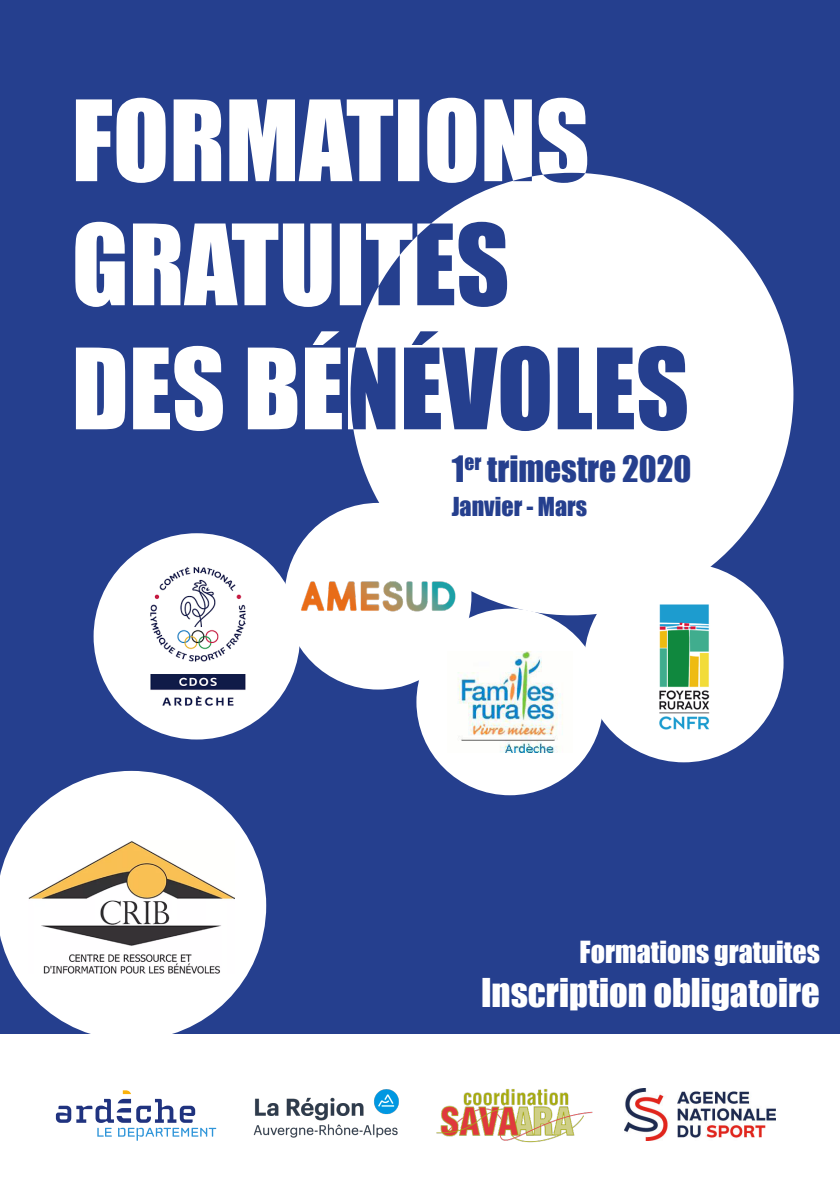
<style>
.page{position:relative;width:840px;height:1191px;background:#fff}
.page>*{position:absolute;margin:0;border:0;box-sizing:border-box;transform-origin:0 0}
.t1{font:36.4px "Impact";color:#fff}
.t2{font:33.4px "Impact";color:#253f8e}
.t3{font:28px "Impact";color:#fff}
.t4{font:24px "Impact";color:#253f8e}
</style>
<div class="page">
<div style="left:0;top:0;width:839px;height:1191px;background:#253f8e"></div>
<svg style="left:75px;top:98px;width:718px;height:517px;fill:#fff"></svg>
<div style="left:284px;top:503px;width:187px;height:186px;background:#fff;border-radius:50%"></div>
<div style="left:583px;top:563px;width:200px;height:199px;background:#fff;border-radius:50%"></div>
<div style="left:416px;top:608px;width:187px;height:187px;background:#fff;border-radius:50%"></div>
<div style="left:93px;top:533px;width:207px;height:206px;background:#fff;border-radius:50%"></div>
<svg style="left:0;top:771px;width:266px;height:263px;fill:#fff"></svg>
<div style="left:0;top:1034px;width:839px;height:157px;background:#fff"></div>
<img style="left:301px;top:581px;width:155px;height:31px">
<img style="left:659px;top:604px;width:51px;height:126px">
<svg style="left:56px;top:1090px;width:160px;height:50px"></svg>
<img style="left:253px;top:1089px;width:146px;height:49px">
<img style="left:457px;top:651px;width:106px;height:101px">
<img style="left:150px;top:566px;width:96px;height:140px">
<img style="left:436px;top:1089px;width:157px;height:53px">
<img style="left:624px;top:1088px;width:150px;height:52px">
<img style="left:28px;top:840px;width:206px;height:133px">
<p class="t2" style="left:451px;top:442px;width:241px">1<sup>er</sup> trimestre 2020</p>
<p class="t4" style="left:451px;top:487px;width:137px">Janvier - Mars</p>
<p class="t3" style="left:579px;top:930px;width:241px">Formations gratuites</p>
<p class="t1" style="left:481px;top:964px;width:340px">Inscription obligatoire</p>
</div>
